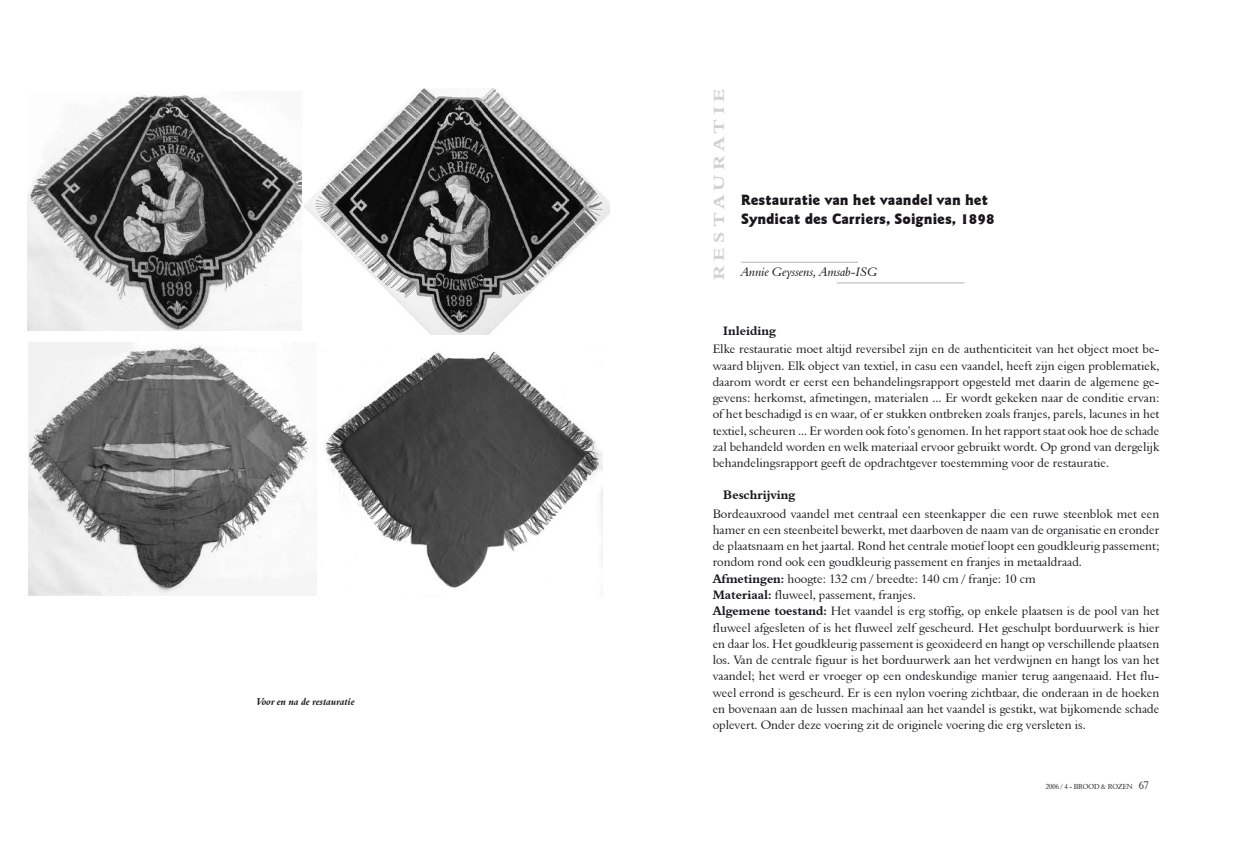
<style>
.page{position:relative;width:1241px;height:851px;background:#fff}
.page>*{position:absolute;margin:0;border:0;box-sizing:border-box;transform-origin:0 0}
.t1{font:900 15px/19.1px "Goudy Sans IT Cby BT";color:#1a171c;scale:.95 1}
.t2{font:15px "Aldine 401 BT Bold A";color:#d0d1d2;scale:1.3 1}
.t3{font:12.5px/16.2px "Aldine 401 BT Roman A";color:#1a171c}
.t4{font:12.5px "Aldine 401 BT Italic A";color:#1a171c}
.t5{font:10px "Aldine 401 BT Bold Italic A";color:#1a171c}
.t6{font:7.5px "Aldine 401 BT Roman A";color:#1a171c;scale:.9 1}
.s1{font-family:"Aldine 401 BT Bold A"}
.s2{font-size:11.25px}
</style>
<div class="page">
<hr style="left:741px;top:262px;width:116px;height:1px;background:#b1b3b4">
<hr style="left:836px;top:282px;width:128px;height:1px;background:#b1b3b4">
<img style="left:27px;top:95px;width:275px;height:235px">
<img style="left:324px;top:352px;width:278px;height:236px">
<img style="left:304px;top:89px;width:305px;height:245px">
<img style="left:28px;top:342px;width:289px;height:253px">
<p class="t5" style="left:257px;top:695px;width:99px">Voor en na de restauratie</p>
<p class="t2" style="left:709px;top:280px;width:148px;rotate:-90deg">restauratie</p>
<p class="t1" style="left:741px;top:190px;width:268px">Restauratie van het vaandel van het<br>Syndicat des Carriers, Soignies, 1898</p>
<p class="t4" style="left:741px;top:264px;width:138px">Annie Geyssens, Amsab-ISG</p>
<p class="t3" style="left:712px;top:321px;width:448px;line-height:18.4px;text-indent:11px"><span class="s1">Inleiding<br></span>Elke restauratie moet altijd reversibel zijn en de authenticiteit van het object moet be-</p>
<p class="t3" style="left:712px;top:357px;width:448px;text-align:justify">waard blijven. Elk object van textiel, in casu een vaandel, heeft zijn eigen problematiek, daarom wordt er eerst een behandelingsrapport opgesteld met daarin de algemene ge&shy;gevens: herkomst, afmetingen, materialen ... Er wordt gekeken naar de conditie ervan: of het beschadigd is en waar, of er stukken ontbreken zoals franjes, parels, lacunes in het textiel, scheuren ... Er worden ook foto’s genomen. In het rapport staat ook hoe de schade zal behandeld worden en welk materiaal ervoor gebruikt wordt. Op grond van dergelijk behandelingsrapport geeft de opdrachtgever toestemming voor de restauratie.</p>
<p class="t3" style="left:712px;top:485px;width:448px;line-height:18.4px;text-indent:11px"><span class="s1">Beschrijving<br></span>Bordeauxrood vaandel met centraal een steenkapper die een ruwe steenblok met een</p>
<p class="t3" style="left:712px;top:521px;width:448px">hamer en een steenbeitel bewerkt, met daarboven de naam van de organisatie en eronder de plaatsnaam en het jaartal. Rond het centrale motief loopt een goudkleurig passement; rondom rond ook een goudkleurig passement en franjes in metaaldraad.<br><span class="s1">Afmetingen:</span> hoogte: 132 cm / breedte: 140 cm / franje: 10 cm<br><span class="s1">Materiaal:</span> fluweel, passement, franjes.<br><span class="s1">Algemene toestand:</span> Het vaandel is erg stoffig, op enkele plaatsen is de pool van het fluweel afgesleten of is het fluweel zelf gescheurd. Het geschulpt borduurwerk is hier en daar los. Het goudkleurig passement is geoxideerd en hangt op verschillende plaatsen los. Van de centrale figuur is het borduurwerk aan het verdwijnen en hangt los van het vaandel; het werd er vroeger op een ondeskundige manier terug aangenaaid. Het flu&shy;weel errond is gescheurd. Er is een nylon voering zichtbaar, die onderaan in de hoeken en bovenaan aan de lussen machinaal aan het vaandel is gestikt, wat bijkomende schade oplevert. Onder deze voering zit de originele voering die erg versleten is.</p>
<p class="t6" style="left:1045px;top:781px;width:115px">2006 / 4 - BROOD &amp; ROZEN <span class="s2">67</span></p>
</div>
